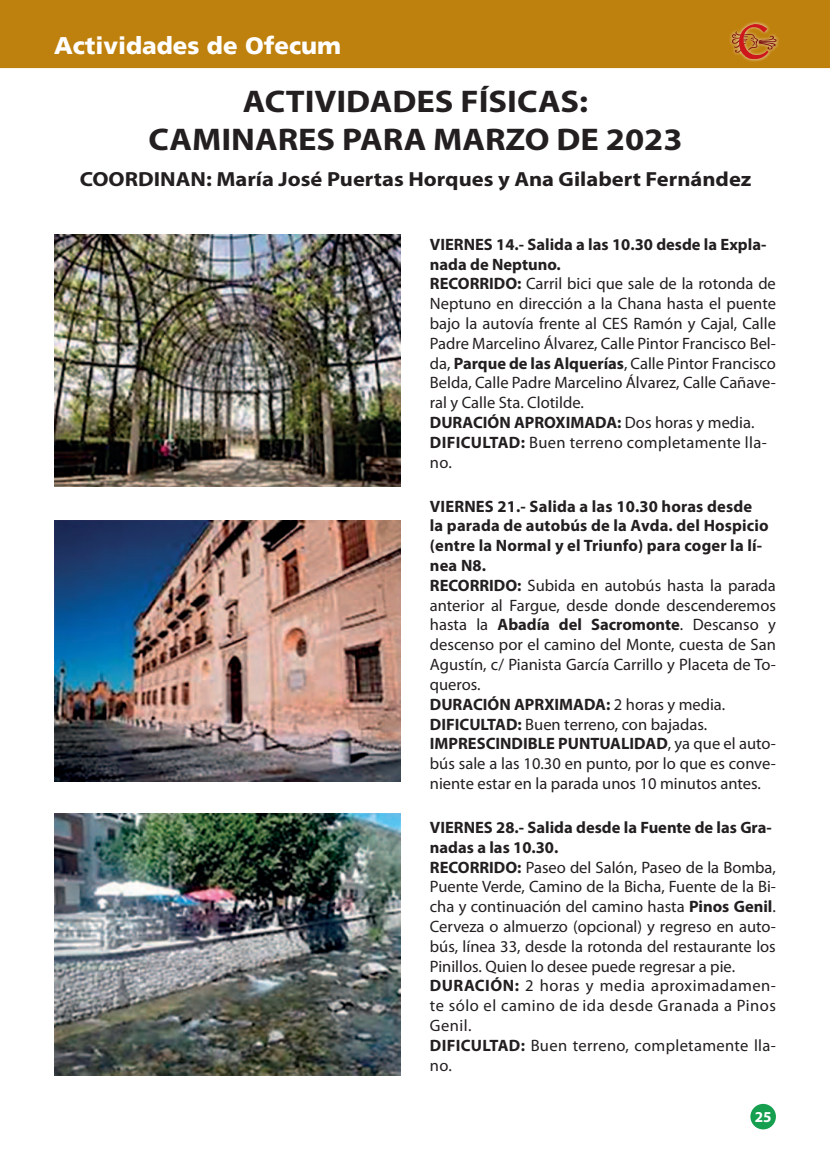
<style>
.page{position:relative;width:830px;height:1149px;background:#fff}
.page>*{position:absolute;margin:0;border:0;box-sizing:border-box;transform-origin:0 0}
.t1{font:700 31.35px/37.7px "Myriad Pro";color:#231f20;text-align:center;scale:1.1 1}
.t2{font:900 24px "Frutiger";color:#fff}
.t3{font:700 20.4px "Myriad Pro";color:#231f20;scale:1.1 1}
.t4{font:16.5px/19.8px "Myriad Pro";color:#231f20}
.t5{font:700 16.5px/19.8px "Myriad Pro";color:#231f20}
.t6{font:700 15.15px "Myriad Pro";color:#fff}
.s1{font-weight:700}
</style>
<div class="page">
<div style="left:0;top:0;width:829px;height:68px;background:#bf810d"></div>
<div style="left:728px;top:20px;width:51px;height:42px;background:#fff;opacity:.75"></div>
<svg style="left:730px;top:24px;width:46px;height:35px;background:#c06e26"></svg>
<div style="left:750px;top:1103px;width:25px;height:25px;background:#169f4e;border-radius:50%"></div>
<img style="left:54px;top:520px;width:346px;height:261px">
<img style="left:54px;top:235px;width:346px;height:251px">
<img style="left:54px;top:813px;width:346px;height:261px">
<h2 class="t2" style="left:54px;top:32px;width:288px">Actividades de Ofecum</h2>
<h1 class="t1" style="left:148px;top:82px;width:486px">ACTIVIDADES FÍSICAS:<br>CAMINARES PARA MARZO DE 2023</h1>
<p class="t3" style="left:80px;top:166px;width:27px">COOR</p>
<p class="t3" style="left:138px;top:166px;width:559px">DINAN: María José Puertas Horques y Ana Gilabert Fernández</p>
<p class="t5" style="left:429px;top:233px;width:338px">VIERNES 14.- Salida a las 10.30 desde la Expla&shy;nada de Neptuno.<br>RECORR</p>
<p class="t4" style="left:429px;top:273px;width:347px;text-indent:59px"><span class="s1">IDO:</span> Carril bici que sale de la rotonda de Neptuno en dirección a la Chana hasta el puente bajo la autovía frente al CES Ramón y Cajal, Calle Padre Marcelino Álvarez, Calle Pintor Francisco Bel&shy;da, <span class="s1">Parque de las Alquerías</span>, Calle Pintor Francisco Belda, Calle Padre Marcelino Álvarez, Calle Cañave&shy;ral y Calle Sta. Clotilde.<br><span class="s1">DURACIÓN APROXIMADA:</span> Dos horas y media.<br><span class="s1">DIFICULTAD:</span> Buen terreno completamente lla&shy;no.</p>
<p class="t5" style="left:429px;top:495px;width:340px">VIERNES 21.- Salida a las 10.30 horas desde la parada de autobús de la Avda. del Hospicio (entre la Normal y el Triunfo) para coger la lí&shy;nea N8.<br>RECORR</p>
<p class="t4" style="left:429px;top:575px;width:347px;text-indent:59px"><span class="s1">IDO:</span> Subida en autobús hasta la parada anterior al Fargue, desde donde descenderemos hasta la <span class="s1">Abadía del Sacromonte</span>. Descanso y descenso por el camino del Monte, cuesta de San Agustín, c/ Pianista García Carrillo y Placeta de To&shy;queros.<br><span class="s1">DURACIÓN APRXIMADA:</span> 2 horas y media.<br><span class="s1">DIFICULTAD:</span> Buen terreno, con bajadas.<br><span class="s1">IMPRESCINDIBLE PUNTUALIDAD</span>, ya que el auto&shy;bús sale a las 10.30 en punto, por lo que es conve&shy;niente estar en la parada unos 10 minutos antes.</p>
<p class="t5" style="left:429px;top:816px;width:343px">VIERNES 28.- Salida desde la Fuente de las Gra&shy;nadas a las 10.30.<br>RECORR</p>
<p class="t4" style="left:429px;top:856px;width:347px;text-indent:59px"><span class="s1">IDO:</span> Paseo del Salón, Paseo de la Bomba, Puente Verde, Camino de la Bicha, Fuente de la Bi&shy;cha y continuación del camino hasta <span class="s1">Pinos Genil</span>.<br>Cerveza o almuerzo (opcional) y regreso en auto&shy;bús, línea 33, desde la rotonda del restaurante los Pinillos. Quien lo desee puede regresar a pie.<br><span class="s1">DURACIÓN:</span> 2 horas y media aproximadamen&shy;te sólo el camino de ida desde Granada a Pinos Genil.<br><span class="s1">DIFICULTAD:</span> Buen terreno, completamente lla&shy;no.</p>
<p class="t6" style="left:754px;top:1106px;width:18px">25</p>
</div>
